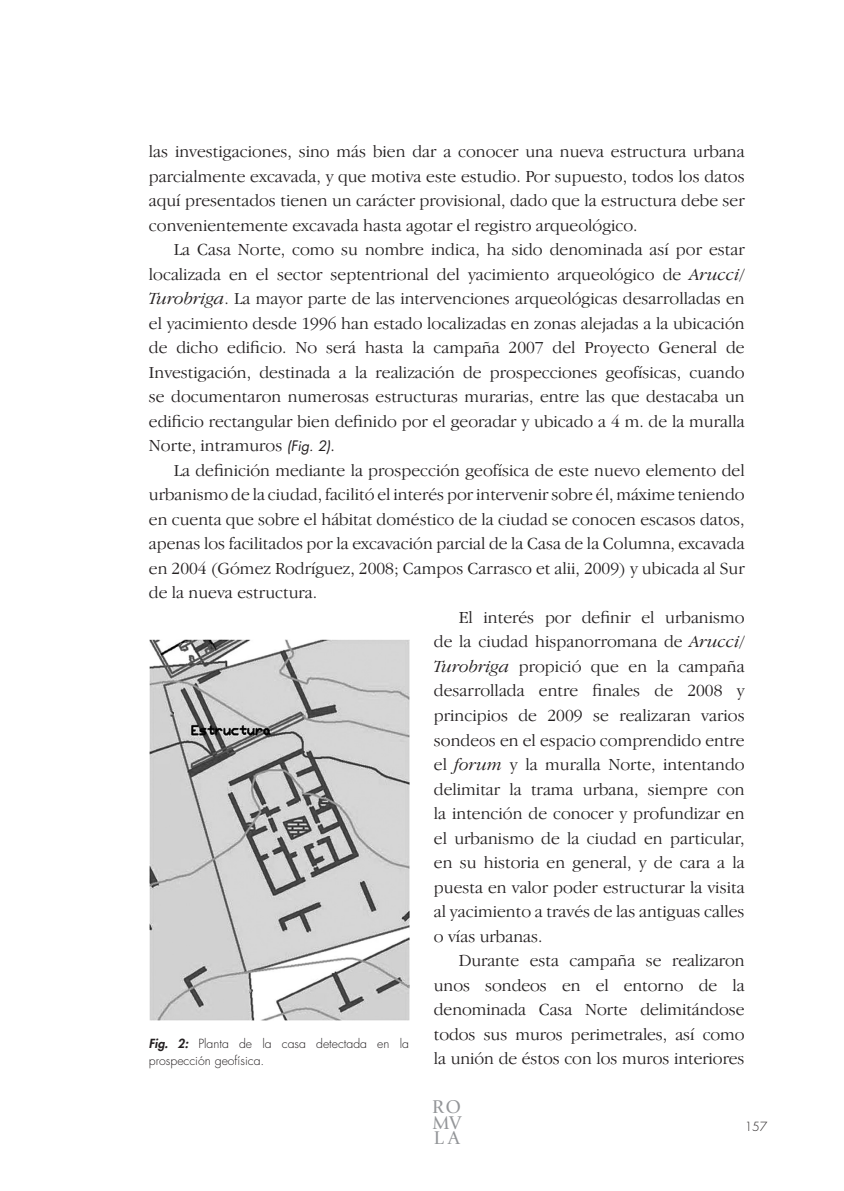
<style>
.page{position:relative;width:844px;height:1191px;background:#fff}
.page>*{position:absolute;margin:0;border:0;box-sizing:border-box;transform-origin:0 0}
.t1{font:19.25px "Giovanni";color:#939598}
.t2{font:300 17.5px/24.5px "Garamond IT Cby BT";color:#231f20;text-align:justify}
.t3{font:300 12.25px/17.5px "Futura";color:#231f20}
.s1{font-style:italic}
.s2{font-family:"Futura";font-weight:400;font-style:italic;font-size:14px}
.s3{font-weight:800;font-style:italic}
</style>
<div class="page">
<img style="left:149px;top:640px;width:260px;height:380px">
<p class="t2" style="left:149px;top:139px;width:597px">las investigaciones, sino más bien dar a conocer una nueva estructura urbana parcialmente excavada, y que motiva este estudio. Por supuesto, todos los datos aquí presentados tienen un carácter provisional, dado que la estructura debe ser convenientemente excavada hasta agotar el registro arqueológico.</p>
<p class="t2" style="left:149px;top:237px;width:597px;text-indent:25px">La Casa Norte, como su nombre indica, ha sido denominada así por estar localizada en el sector septentrional del yacimiento arqueológico de <span class="s1">Arucci/ Turobriga</span>. La mayor parte de las intervenciones arqueológicas desarrolladas en el yacimiento desde 1996 han estado localizadas en zonas alejadas a la ubicación de dicho edificio. No será hasta la campaña 2007 del Proyecto General de Investigación, destinada a la realización de prospecciones geofísicas, cuando se documentaron numerosas estructuras murarias, entre las que destacaba un edificio rectangular bien definido por el georadar y ubicado a 4 m. de la muralla Norte, intramuros <span class="s2">(Fig. 2)</span>.</p>
<p class="t2" style="left:149px;top:458px;width:597px;text-indent:25px">La definición mediante la prospección geofísica de este nuevo elemento del urbanismo de la ciudad, facilitó el interés por intervenir sobre él, máxime teniendo en cuenta que sobre el hábitat doméstico de la ciudad se conocen escasos datos, apenas los facilitados por la excavación parcial de la Casa de la Columna, excavada en 2004 (Gómez Rodríguez, 2008; Campos Carrasco et alii, 2009) y ubicada al Sur de la nueva estructura.</p>
<p class="t2" style="left:434px;top:605px;width:312px;text-indent:25px">El interés por definir el urbanismo de la ciudad hispanorromana de <span class="s1">Arucci/ Turobriga</span> propició que en la campaña desarrollada entre finales de 2008 y principios de 2009 se realizaran varios sondeos en el espacio comprendido entre el <span class="s1">forum</span> y la muralla Norte, intentando delimitar la trama urbana, siempre con la intención de conocer y profundizar en el urbanismo de la ciudad en particular, en su historia en general, y de cara a la puesta en valor poder estructurar la visita al yacimiento a través de las antiguas calles o vías urbanas.</p>
<p class="t2" style="left:434px;top:948px;width:312px;text-indent:25px">Durante esta campaña se realizaron unos sondeos en el entorno de la denominada Casa Norte delimitándose todos sus muros perimetrales, así como la unión de éstos con los muros interiores</p>
<p class="t3" style="left:149px;top:1034px;width:261px"><span class="s3">Fig. 2:</span> Planta de la casa detectada en la prospección geofísica.</p>
<p class="t1" style="left:432px;top:1095px;width:31px">RO</p>
<p class="t1" style="left:432px;top:1111px;width:30px">MV</p>
<p class="t1" style="left:433px;top:1127px;width:27px">LA</p>
<p class="t3" style="left:744px;top:1117px;width:24px">157</p>
</div>
